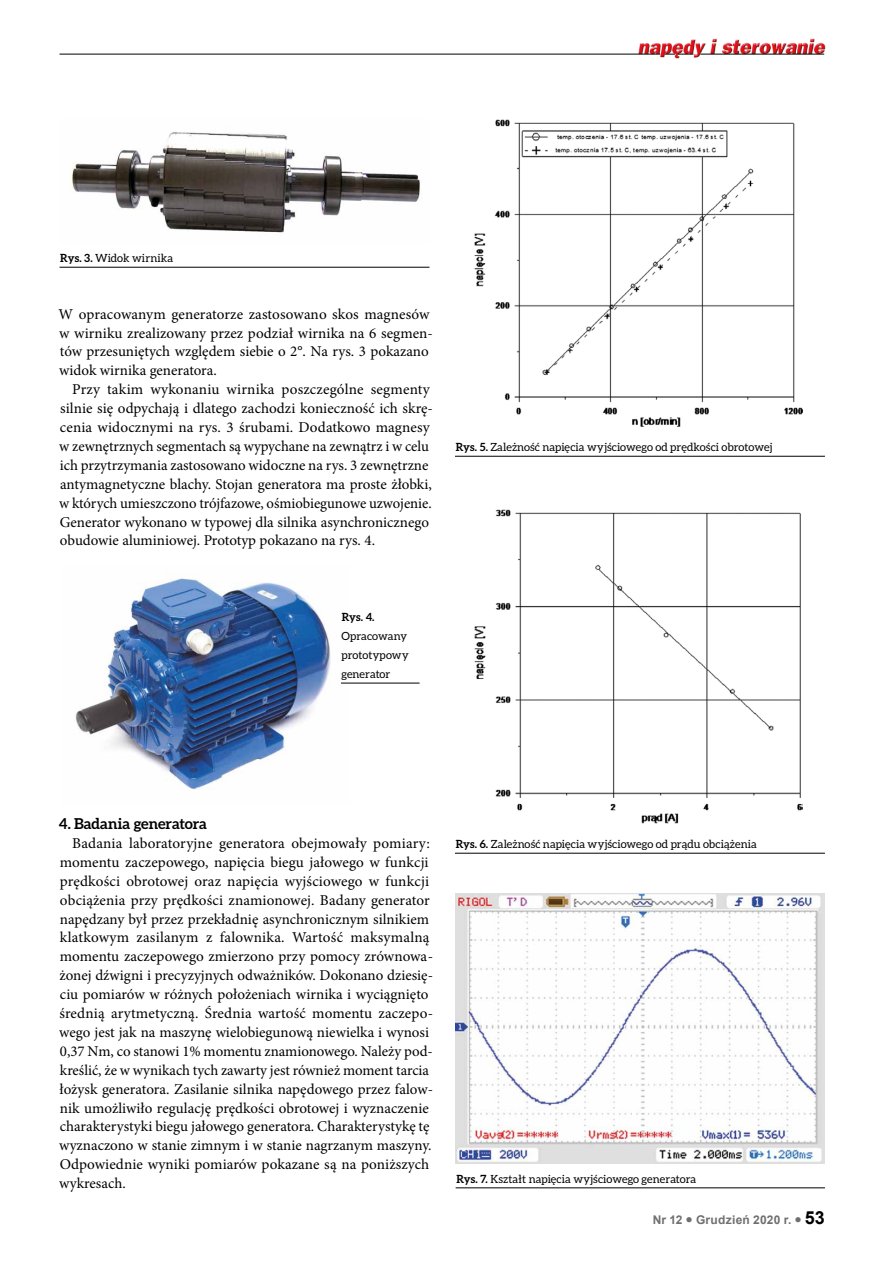
<style>
.page{position:relative;width:893px;height:1263px;background:#fff}
.page>*{position:absolute;margin:0;border:0;box-sizing:border-box;transform-origin:0 0}
.t1{font:15px/18.9px "Minion Pro";color:#000}
.t2{font:700 15px "Aleo";letter-spacing:-.005em;color:#000}
.t3{font:700 12px "Arial";letter-spacing:.02em;color:#706f6f}
.t4{font:11.25px/18.9px "Aleo";letter-spacing:.005em;color:#000}
.t5{font:700 11.25px "Aleo";color:#000}
.s1{font-weight:700}
.s2{font-size:18px;color:#000}
</style>
<div class="page">
<img style="left:636px;top:38px;width:190px;height:21px">
<hr style="left:60px;top:54px;width:600px;height:1px;background:#000">
<svg style="left:665px;top:54px;width:28px;height:1px"></svg>
<hr style="left:700px;top:54px;width:124px;height:1px;background:#000">
<hr style="left:60px;top:267px;width:369px;height:1px;background:#000">
<hr style="left:455px;top:456px;width:370px;height:1px;background:#000">
<hr style="left:455px;top:853px;width:370px;height:1px;background:#000">
<hr style="left:456px;top:1187px;width:369px;height:1px;background:#000">
<img style="left:70px;top:132px;width:352px;height:101px">
<img style="left:75px;top:574px;width:275px;height:216px">
<hr style="left:341px;top:683px;width:79px;height:1px;background:#000">
<img style="left:474px;top:119px;width:328px;height:308px">
<img style="left:474px;top:509px;width:328px;height:314px">
<img style="left:455px;top:893px;width:370px;height:271px">
<p class="t4" style="left:60px;top:248px;width:114px"><span class="s1">Rys. 3.</span> Widok wirnika</p>
<p class="t1" style="left:59px;top:304px;width:376px">W opracowanym generatorze zastosowano skos magnesów w wirniku zrealizowany przez podział wirnika na 6 segmen&shy;tów przesuniętych względem siebie o 2°. Na rys. 3 pokazano widok wirnika generatora.</p>
<p class="t1" style="left:59px;top:380px;width:375px;text-indent:13px">Przy takim wykonaniu wirnika poszczególne segmenty silnie się odpychają i dlatego zachodzi konieczność ich skrę&shy;cenia widocznymi na rys. 3 śrubami. Dodatkowo magnesy w zewnętrznych segmentach są wypychane na zewnątrz i w celu ich przytrzymania zastosowano widoczne na rys. 3 zewnętrzne antymagnetyczne blachy. Stojan generatora ma proste żłobki, w których umieszczono trójfazowe, ośmiobiegunowe uzwojenie.<br>Generator wykonano w typowej dla silnika asynchronicznego obudowie aluminiowej. Prototyp pokazano na rys. 4.</p>
<p class="t4" style="left:456px;top:437px;width:318px"><span class="s1">Rys. 5.</span> Zależność napięcia wyjściowego od prędkości obrotowej</p>
<p class="t5" style="left:342px;top:610px;width:34px">Rys. 4.</p>
<p class="t4" style="left:341px;top:626px;width:69px">Opracowany prototypowy generator</p>
<p class="t2" style="left:59px;top:815px;width:149px">4. Badania generatora</p>
<p class="t1" style="left:59px;top:834px;width:375px;text-indent:13px">Badania laboratoryjne generatora obejmowały pomiary: momentu zaczepowego, napięcia biegu jałowego w funkcji prędkości obrotowej oraz napięcia wyjściowego w funkcji obciążenia przy prędkości znamionowej. Badany generator napędzany był przez przekładnię asynchronicznym silnikiem klatkowym zasilanym z falownika. Wartość maksymalną momentu zaczepowego zmierzono przy pomocy zrównowa&shy;żonej dźwigni i precyzyjnych odważników. Dokonano dziesię&shy;ciu pomiarów w różnych położeniach wirnika i wyciągnięto średnią arytmetyczną. Średnia wartość momentu zaczepo&shy;wego jest jak na maszynę wielobiegunową niewielka i wynosi 0,37 Nm, co stanowi 1% momentu znamionowego. Należy pod&shy;kreślić, że w wynikach tych zawarty jest również moment tarcia łożysk generatora. Zasilanie silnika napędowego przez falow&shy;nik umożliwiło regulację prędkości obrotowej i wyznaczenie charakterystyki biegu jałowego generatora. Charakterystykę tę wyznaczono w stanie zimnym i w stanie nagrzanym maszyny.<br>Odpowiednie wyniki pomiarów pokazane są na poniższych wykresach.</p>
<p class="t4" style="left:456px;top:834px;width:303px"><span class="s1">Rys. 6.</span> Zależność napięcia wyjściowego od prądu obciążenia</p>
<p class="t4" style="left:456px;top:1169px;width:241px"><span class="s1">Rys. 7.</span> Kształt napięcia wyjściowego generatora</p>
<p class="t3" style="left:653px;top:1212px;width:174px">Nr 12 ● Grudzień 2020 r. ● <span class="s2">53</span></p>
</div>
